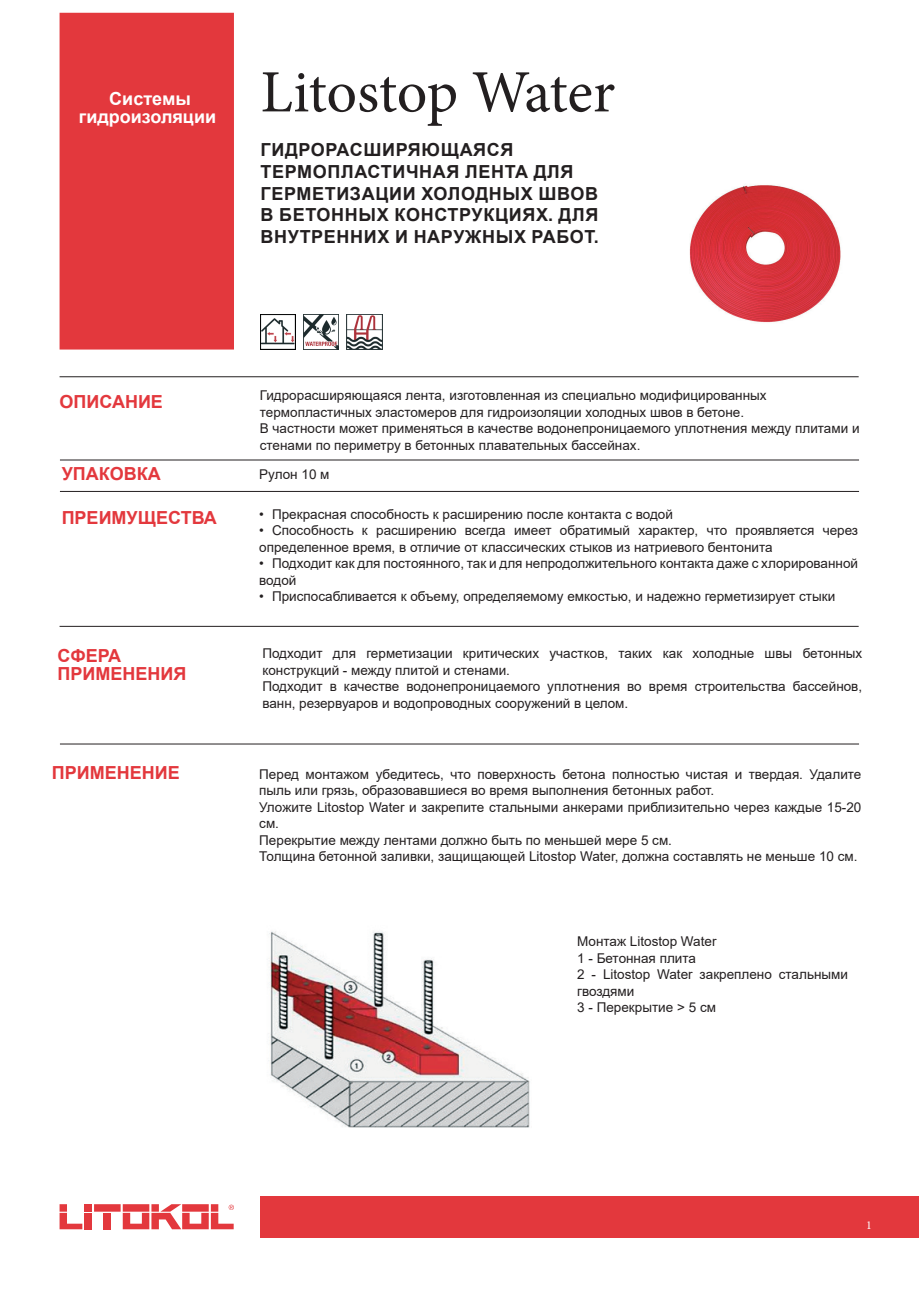
<style>
.page{position:relative;width:919px;height:1289px;background:#fff}
.page>*{position:absolute;margin:0;border:0;box-sizing:border-box;transform-origin:0 0}
.t1{font:60px "Minion Pro";letter-spacing:-.005em;color:#231f20}
.t2{font:700 18px/21.6px "Arial";letter-spacing:.035em;color:#231f20}
.Titoletto{font:700 18px "Arial";color:#e3383d}
.Titoletto-2{font:700 18px/18px "Arial";color:#fff;text-align:center}
.testo{font:13.5px/16.5px "Arial";color:#231f20}
.t3{font:12px "Minion Pro";color:#fff}
</style>
<div class="page">
<div style="left:260px;top:1196px;width:658px;height:41px;background:#e3383d"></div>
<div style="left:60px;top:13px;width:174px;height:336px;background:#e3383d"></div>
<svg style="left:60px;top:1204px;width:22px;height:25px"></svg>
<svg style="left:94px;top:1204px;width:140px;height:25px"></svg>
<div style="left:84px;top:1204px;width:8px;height:7px;background:#e3383d"></div>
<div style="left:84px;top:1212px;width:8px;height:17px;background:#e3383d"></div>
<img style="left:689px;top:185px;width:152px;height:138px">
<hr style="left:60px;top:459px;width:799px;height:1px;background:#231f20">
<hr style="left:60px;top:376px;width:798px;height:1px;background:#231f20">
<hr style="left:60px;top:491px;width:799px;height:1px;background:#231f20">
<hr style="left:60px;top:626px;width:798px;height:1px;background:#231f20">
<img style="left:260px;top:315px;width:36px;height:35px">
<img style="left:304px;top:315px;width:35px;height:35px">
<img style="left:347px;top:315px;width:35px;height:35px">
<hr style="left:60px;top:743px;width:799px;height:1px;background:#231f20">
<img style="left:268px;top:931px;width:262px;height:197px">
<p class="Titoletto-2" style="left:79px;top:90px;width:139px">Системы гидроизоляции</p>
<p class="t1" style="left:260px;top:52px;width:356px">Litostop Water</p>
<p class="t2" style="left:260px;top:139px;width:340px">ГИДРОРАСШИРЯЮЩАЯСЯ<br>ТЕРМОПЛАСТИЧНАЯ ЛЕНТА ДЛЯ<br>ГЕРМЕТИЗАЦИИ ХОЛОДНЫХ ШВОВ<br>В БЕТОННЫХ КОНСТРУКЦИЯХ. ДЛЯ<br>ВНУТРЕННИХ И НАРУЖНЫХ РАБОТ.</p>
<p class="Titoletto" style="left:60px;top:388px;width:105px">ОПИСАНИЕ</p>
<p class="testo" style="left:260px;top:387px;width:508px">Гидрорасширяющаяся лента, изготовленная из специально модифицированных термопластичных эластомеров для гидроизоляции холодных швов в бетоне.</p>
<p class="testo" style="left:260px;top:420px;width:601px">В частности может применяться в качестве водонепроницаемого уплотнения между плитами и стенами по периметру в бетонных плавательных бассейнах.</p>
<p class="Titoletto" style="left:62px;top:461px;width:101px">УПАКОВКА</p>
<p class="testo" style="left:259px;top:465px;width:72px">Рулон 10 м</p>
<p class="Titoletto" style="left:62px;top:504px;width:157px">ПРЕИМУЩЕСТВА</p>
<p class="testo" style="left:259px;top:506px;width:415px">• Прекрасная способность к расширению после контакта с водой</p>
<p class="testo" style="left:259px;top:522px;width:600px">• Способность к расширению всегда имеет обратимый характер, что проявляется через определенное время, в отличие от классических стыков из натриевого бентонита</p>
<p class="testo" style="left:259px;top:555px;width:600px">• Подходит как для постоянного, так и для непродолжительного контакта даже с хлорированной водой</p>
<p class="testo" style="left:259px;top:588px;width:577px">• Приспосабливается к объему, определяемому емкостью, и надежно герметизирует стыки</p>
<p class="Titoletto" style="left:57px;top:643px;width:65px">СФЕРА</p>
<p class="Titoletto" style="left:57px;top:661px;width:130px">ПРИМЕНЕНИЯ</p>
<p class="testo" style="left:262px;top:645px;width:601px">Подходит для герметизации критических участков, таких как холодные швы бетонных конструкций - между плитой и стенами.</p>
<p class="testo" style="left:262px;top:678px;width:601px">Подходит в качестве водонепроницаемого уплотнения во время строительства бассейнов, ванн, резервуаров и водопроводных сооружений в целом.</p>
<p class="Titoletto" style="left:52px;top:759px;width:129px">ПРИМЕНЕНИЕ</p>
<p class="testo" style="left:259px;top:765px;width:603px">Перед монтажом убедитесь, что поверхность бетона полностью чистая и твердая. Удалите пыль или грязь, образовавшиеся во время выполнения бетонных работ.</p>
<p class="testo" style="left:259px;top:798px;width:603px">Уложите Litostop Water и закрепите стальными анкерами приблизительно через каждые 15-20 см.</p>
<p class="testo" style="left:259px;top:831px;width:414px">Перекрытие между лентами должно быть по меньшей мере 5 см.</p>
<p class="testo" style="left:259px;top:848px;width:599px">Толщина бетонной заливки, защищающей Litostop Water, должна составлять не меньше 10 см.</p>
<p class="testo" style="left:577px;top:933px;width:141px">Монтаж Litostop Water</p>
<p class="testo" style="left:577px;top:949px;width:120px">1 - Бетонная плита</p>
<p class="testo" style="left:577px;top:966px;width:272px">2 - Litostop Water закреплено стальными гвоздями</p>
<p class="testo" style="left:577px;top:999px;width:140px">3 - Перекрытие &gt; 5 см</p>
<p class="t3" style="left:865px;top:1217px;width:7px">1</p>
</div>
